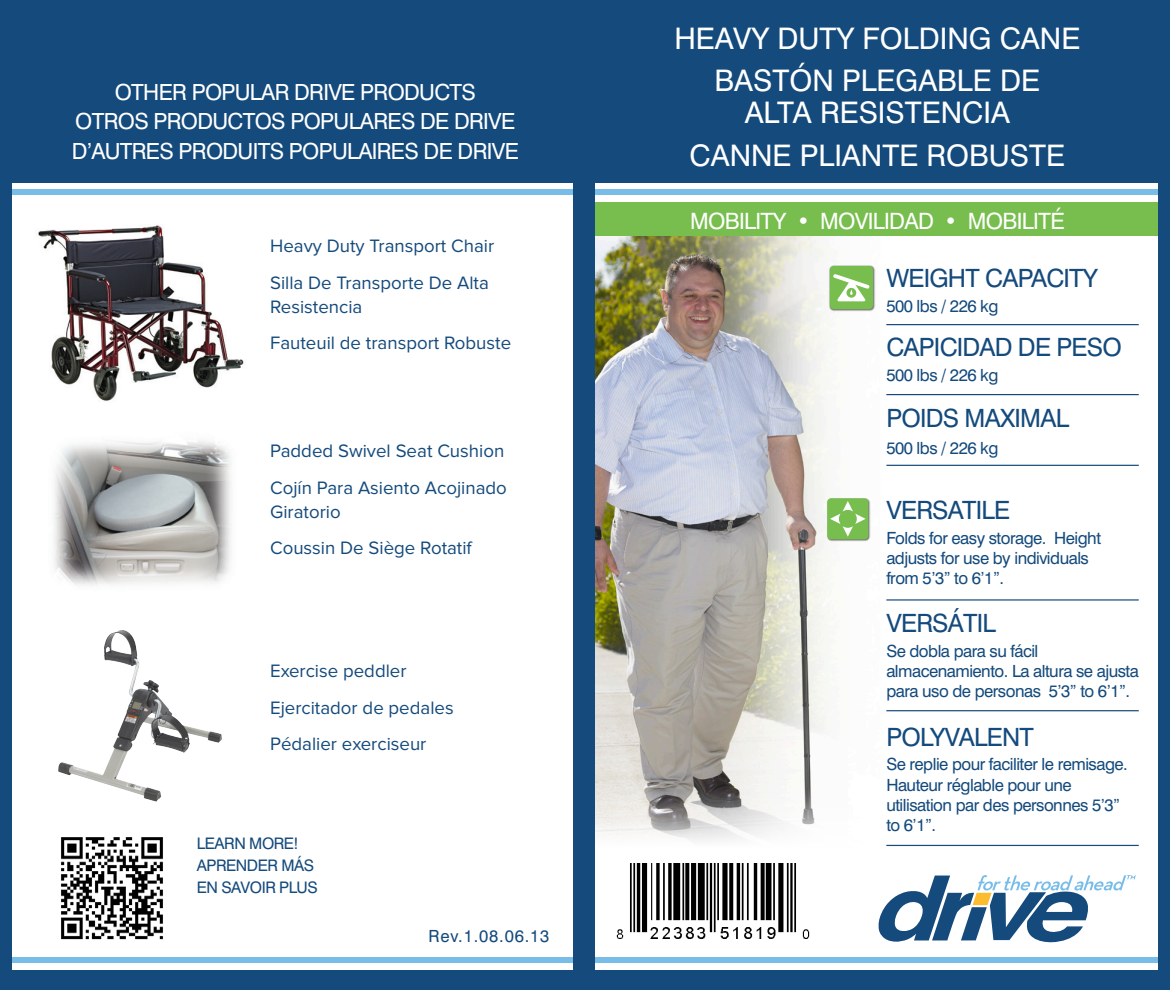
<style>
.page{position:relative;width:1170px;height:990px;background:#fff}
.page>*{position:absolute;margin:0;border:0;box-sizing:border-box;transform-origin:0 0}
.t1{font:29.75px/32.5px "Swiss 721 BT";color:#fff;text-align:center}
.t2{font:25.25px "Swiss 721 BT";letter-spacing:-.03em;color:#144a7c}
.t3{font:22.5px "Swiss 721 BT";letter-spacing:-.03em;color:#fff}
.t4{font:22.25px "Swiss 721 BT";letter-spacing:-.03em;color:#fff}
.t5{font:18.75px/24.2px "Proxima Nova";color:#144a7c}
.t6{font:16.75px/20.2px "Swiss 721 BT";letter-spacing:-.03em;color:#144a7c}
.t7{font:16px "Swiss 721 BT";letter-spacing:-.03em;color:#144a7c}
</style>
<div class="page">
<img style="left:54px;top:440px;width:177px;height:146px">
<img style="left:595px;top:236px;width:370px;height:553px">
<svg style="left:595px;top:789px;width:375px;height:56px"></svg>
<div style="left:0;top:189px;width:1170px;height:6px;background:#78bde8"></div>
<div style="left:0;top:0;width:1170px;height:182px;background:#144a7c"></div>
<svg style="left:878px;top:875px;width:258px;height:68px"></svg>
<div style="left:585px;top:203px;width:585px;height:33px;background:#77be4e"></div>
<div style="left:0;top:957px;width:1170px;height:6px;background:#78bde8"></div>
<div style="left:0;top:970px;width:1170px;height:20px;background:#144a7c"></div>
<div style="left:583px;top:1px;width:12px;height:988px;background:#144a7c"></div>
<div style="left:1158px;top:0;width:12px;height:988px;background:#144a7c"></div>
<img style="left:58px;top:630px;width:103px;height:172px">
<div style="left:0;top:1px;width:12px;height:988px;background:#144a7c"></div>
<img style="left:61px;top:837px;width:102px;height:103px">
<img style="left:826px;top:497px;width:44px;height:45px">
<div style="left:827px;top:498px;width:41px;height:41px;background:#77be4e;border-radius:4px"></div>
<svg style="left:830px;top:501px;width:36px;height:36px"></svg>
<hr style="left:886px;top:599px;width:253px;height:2px;background:#144a7c">
<hr style="left:886px;top:710px;width:253px;height:1px;background:#144a7c">
<hr style="left:886px;top:845px;width:253px;height:1px;background:#144a7c">
<hr style="left:886px;top:465px;width:253px;height:1px;background:#144a7c">
<img style="left:829px;top:265px;width:46px;height:46px">
<div style="left:830px;top:266px;width:43px;height:43px;background:#77be4e;border-radius:4px"></div>
<svg style="left:833px;top:274px;width:37px;height:27px"></svg>
<hr style="left:886px;top:324px;width:253px;height:1px;background:#144a7c">
<hr style="left:886px;top:394px;width:253px;height:1px;background:#144a7c">
<img style="left:616px;top:863px;width:194px;height:76px">
<div style="left:573px;top:0;width:12px;height:988px;background:#144a7c"></div>
<img style="left:38px;top:225px;width:206px;height:176px">
<p class="t4" style="left:115px;top:78px;width:363px">OTHER POPULAR DRIVE PRODUCTS</p>
<p class="t4" style="left:75px;top:108px;width:442px">OTROS PRODUCTOS POPULARES DE DRIVE</p>
<p class="t4" style="left:72px;top:138px;width:449px">D’AUTRES PRODUITS POPULAIRES DE DRIVE</p>
<p class="t5" style="left:270px;top:235px;width:226px">Heavy Duty Transport Chair</p>
<p class="t5" style="left:270px;top:271px;width:220px">Silla De Transporte De Alta<br>Resistencia</p>
<p class="t5" style="left:270px;top:331px;width:243px">Fauteuil de transport Robuste</p>
<p class="t5" style="left:270px;top:434px;width:238px;line-height:36.2px">Padded Swivel Seat Cushion<br>Cojín Para Asiento Acojinado</p>
<p class="t5" style="left:270px;top:500px;width:72px">Giratorio</p>
<p class="t5" style="left:270px;top:536px;width:203px">Coussin De Siège Rotatif</p>
<p class="t5" style="left:270px;top:660px;width:138px">Exercise peddler</p>
<p class="t5" style="left:270px;top:696px;width:185px">Ejercitador de pedales</p>
<p class="t5" style="left:270px;top:732px;width:158px">Pédalier exerciseur</p>
<p class="t7" style="left:197px;top:834px;width:103px">LEARN MORE!</p>
<p class="t7" style="left:197px;top:856px;width:119px">APRENDER MÁS</p>
<p class="t7" style="left:197px;top:878px;width:122px">EN SAVOIR PLUS</p>
<p class="t6" style="left:429px;top:926px;width:122px">Rev.1.08.06.13</p>
<p class="t1" style="left:674px;top:22px;width:408px">HEAVY DUTY FOLDING CANE</p>
<p class="t1" style="left:715px;top:64px;width:327px">BASTÓN PLEGABLE DE<br>ALTA RESISTENCIA</p>
<p class="t1" style="left:690px;top:139px;width:377px">CANNE PLIANTE ROBUSTE</p>
<p class="t3" style="left:690px;top:208px;width:376px">MOBILITY • MOVILIDAD • MOBILITÉ</p>
<p class="t2" style="left:886px;top:262px;width:213px">WEIGHT CAPACITY</p>
<p class="t6" style="left:886px;top:296px;width:114px">500 lbs / 226 kg</p>
<p class="t2" style="left:886px;top:331px;width:237px">CAPICIDAD DE PESO</p>
<p class="t6" style="left:886px;top:365px;width:114px">500 lbs / 226 kg</p>
<p class="t2" style="left:886px;top:403px;width:184px">POIDS MAXIMAL</p>
<p class="t6" style="left:886px;top:437px;width:114px">500 lbs / 226 kg</p>
<p class="t2" style="left:886px;top:495px;width:126px">VERSATILE</p>
<p class="t6" style="left:886px;top:528px;width:216px">Folds for easy storage. Height adjusts for use by individuals from 5’3” to 6’1”.</p>
<p class="t2" style="left:886px;top:608px;width:111px">VERSÁTIL</p>
<p class="t6" style="left:886px;top:641px;width:254px">Se dobla para su fácil almacenamiento. La altura se ajusta para uso de personas 5’3” to 6’1”.</p>
<p class="t2" style="left:886px;top:721px;width:149px">POLYVALENT</p>
<p class="t6" style="left:886px;top:754px;width:243px">Se replie pour faciliter le remisage.<br>Hauteur réglable pour une utilisation par des personnes 5’3” to 6’1”.</p>
</div>
